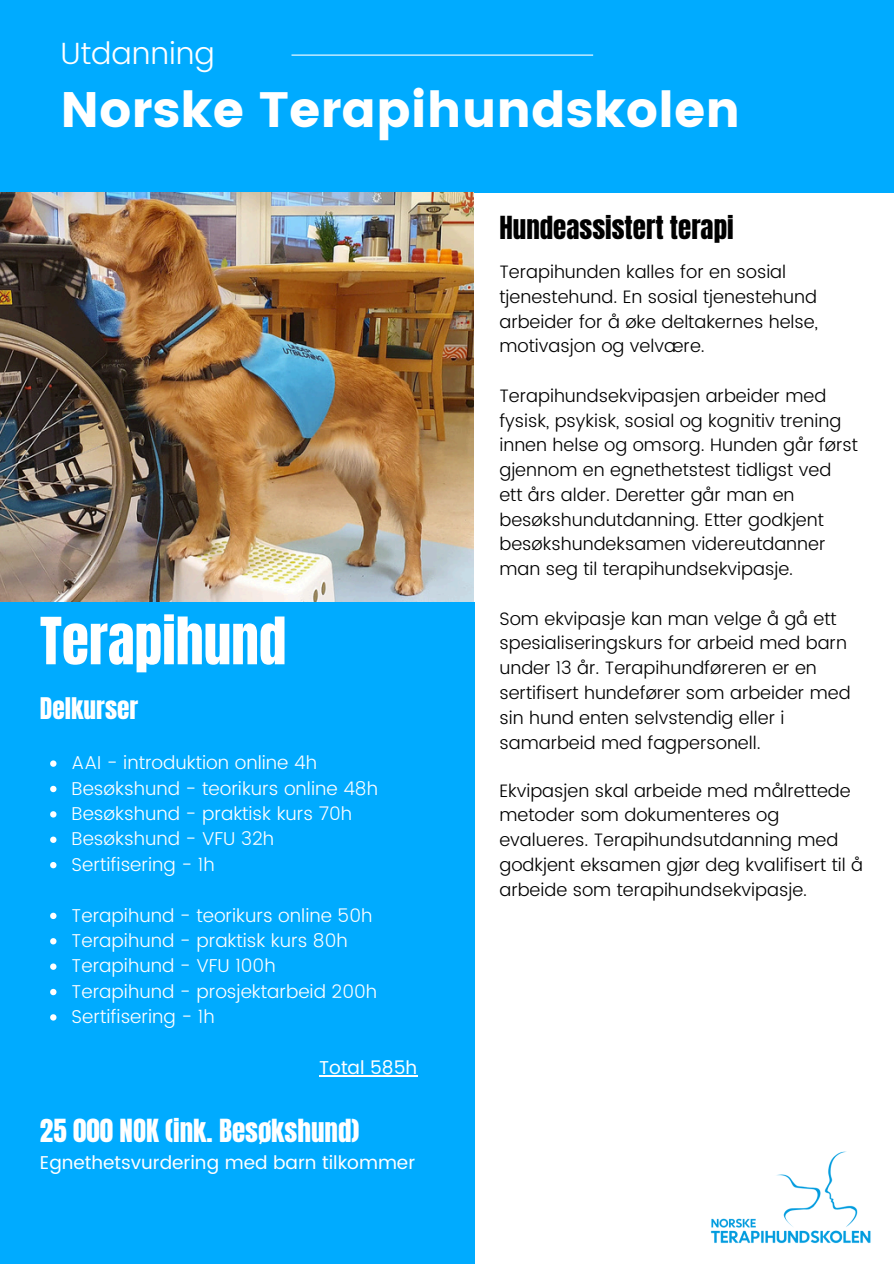
<style>
.page{position:relative;width:894px;height:1264px;background:#fff}
.page>*{position:absolute;margin:0;border:0;box-sizing:border-box;transform-origin:0 0}
.t1{font:55.35px "Anton";color:#fff}
.t2{font:49.65px "Poppins";color:#fff}
.t3{font:300 30.75px "Poppins";color:#fff}
.t4{font:27px "Anton";color:#fff}
.t5{font:27px "Anton";color:#000}
.t6{font:25.35px "Anton";color:#fff}
.t7{font:300 18.6px "Poppins";color:#fff}
.t8{font:18.6px "Poppins";color:#fff}
.t9{font:300 18px/24.8px "Poppins";color:#000}
</style>
<div class="page">
<div style="left:0;top:0;width:893px;height:193px;background:#00abff"></div>
<hr style="left:291px;top:55px;width:302px;height:1px;background:#fff">
<img style="left:0;top:193px;width:473px;height:408px">
<div style="left:0;top:602px;width:474px;height:661px;background:#00abff"></div>
<svg style="left:50px;top:760px;width:6px;height:6px"></svg>
<svg style="left:50px;top:785px;width:6px;height:7px"></svg>
<svg style="left:50px;top:811px;width:6px;height:6px"></svg>
<svg style="left:50px;top:836px;width:6px;height:7px"></svg>
<svg style="left:50px;top:862px;width:6px;height:6px"></svg>
<svg style="left:50px;top:912px;width:6px;height:7px"></svg>
<svg style="left:50px;top:938px;width:6px;height:6px"></svg>
<svg style="left:50px;top:963px;width:6px;height:6px"></svg>
<svg style="left:50px;top:988px;width:6px;height:7px"></svg>
<svg style="left:50px;top:1014px;width:6px;height:6px"></svg>
<hr style="left:319px;top:1075px;width:98px;height:1px;background:#fff">
<img style="left:710px;top:1151px;width:161px;height:92px">
<h2 class="t3" style="left:61px;top:35px;width:156px">Utdanning</h2>
<p class="t2" style="left:61px;top:81px;width:681px">Norske Terapihundskolen</p>
<h1 class="t1" style="left:40px;top:601px;width:248px">Terapihund</h1>
<p class="t6" style="left:40px;top:689px;width:100px">Delkurser</p>
<p class="t7" style="left:72px;top:752px;width:247px">AAI - introduktion online 4h</p>
<p class="t7" style="left:72px;top:777px;width:308px">Besøkshund - teorikurs online 48h</p>
<p class="t7" style="left:72px;top:802px;width:282px">Besøkshund - praktisk kurs 70h</p>
<p class="t7" style="left:72px;top:828px;width:204px">Besøkshund - VFU 32h</p>
<p class="t7" style="left:72px;top:853px;width:145px">Sertifisering - 1h</p>
<p class="t7" style="left:72px;top:904px;width:302px">Terapihund - teorikurs online 50h</p>
<p class="t7" style="left:72px;top:929px;width:277px">Terapihund - praktisk kurs 80h</p>
<p class="t7" style="left:72px;top:955px;width:205px">Terapihund - VFU 100h</p>
<h4 class="t7" style="left:72px;top:980px;width:307px">Terapihund - prosjektarbeid 200h</h4>
<p class="t7" style="left:72px;top:1005px;width:145px">Sertifisering - 1h</p>
<p class="t8" style="left:319px;top:1056px;width:100px">Total 585h</p>
<p class="t4" style="left:40px;top:1111px;width:321px">25 000 NOK (ink. Besøkshund)</p>
<p class="t8" style="left:40px;top:1151px;width:376px">Egnethetsvurdering med barn tilkommer</p>
<h4 class="t5" style="left:499px;top:208px;width:236px">Hundeassistert terapi</h4>
<p class="t9" style="left:499px;top:259px;width:320px">Terapihunden kalles for en sosial tjenestehund. En sosial tjenestehund arbeider for å øke deltakernes helse, motivasjon og velvære.</p>
<p class="t9" style="left:499px;top:383px;width:360px">Terapihundsekvipasjen arbeider med fysisk, psykisk, sosial og kognitiv trening innen helse og omsorg. Hunden går først gjennom en egnethetstest tidligst ved ett års alder. Deretter går man en besøkshundutdanning. Etter godkjent besøkshundeksamen videreutdanner man seg til terapihundsekvipasje.</p>
<p class="t9" style="left:499px;top:606px;width:352px">Som ekvipasje kan man velge å gå ett spesialiseringskurs for arbeid med barn under 13 år. Terapihundføreren er en sertifisert hundefører som arbeider med sin hund enten selvstendig eller i samarbeid med fagpersonell.</p>
<p class="t9" style="left:499px;top:778px;width:365px">Ekvipasjen skal arbeide med målrettede metoder som dokumenteres og evalueres. Terapihundsutdanning med godkjent eksamen gjør deg kvalifisert til å arbeide som terapihundsekvipasje.</p>
</div>
